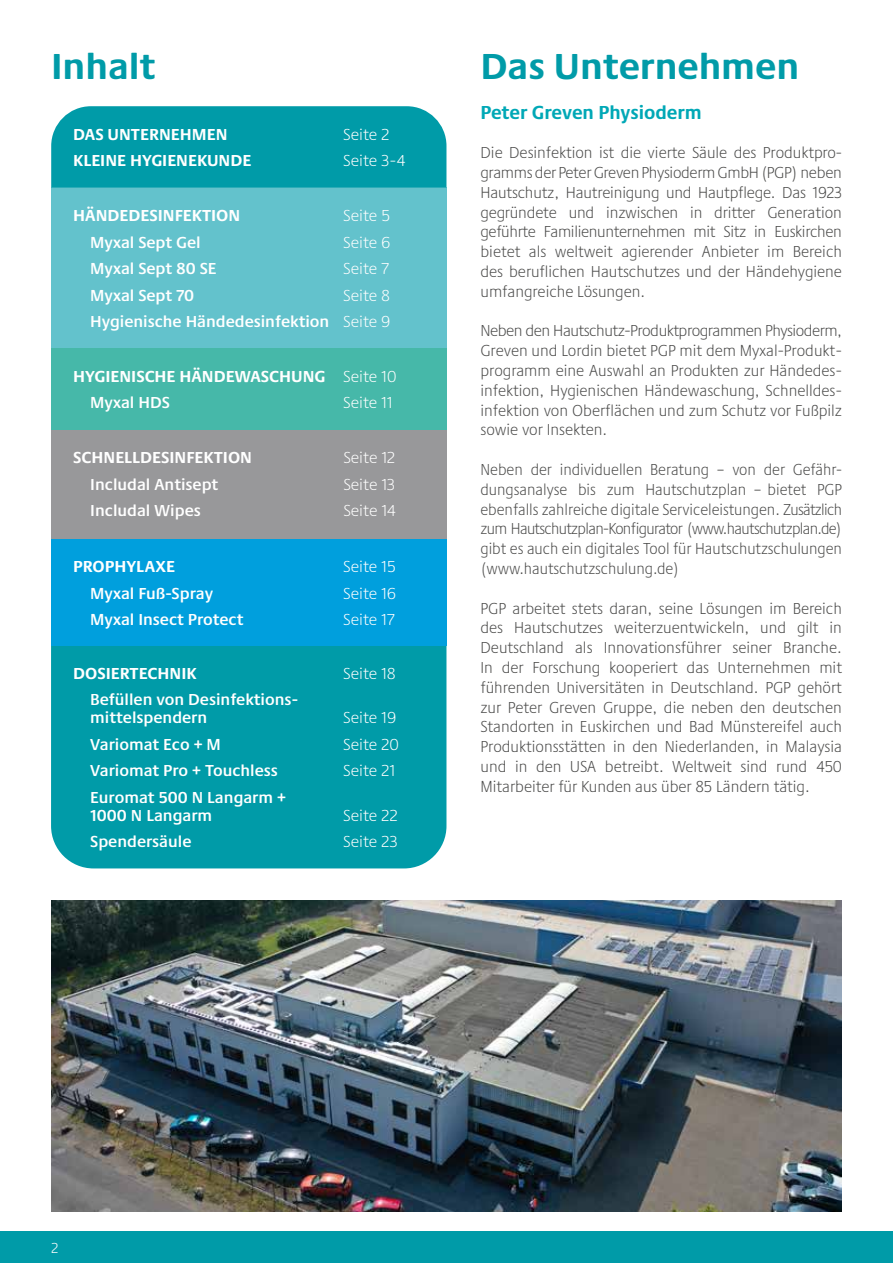
<style>
.page{position:relative;width:893px;height:1263px;background:#fff}
.page>*{position:absolute;margin:0;border:0;box-sizing:border-box;transform-origin:0 0}
.t1{font:700 37.5px "Praxis Next";color:#009ba8}
.t2{font:700 19.5px "Praxis Next";color:#00a8b6;scale:.96 1}
.t3{font:300 16.5px/19.8px "Praxis Next";color:#4a4a49;text-align:justify;scale:.96 1}
.t4{font:300 16.5px/19.8px "Praxis Next";color:#4a4a49;text-align:justify;scale:.93 1}
.t5{font:600 16.5px/18px "Praxis Next";color:#fff}
.t6{font:300 16.5px/19.8px "Praxis Next";color:#4a4a49;text-align:justify}
.t7{font:700 16.5px/26.5px "Praxis Next";color:#fff}
.t8{font:300 16.5px "Praxis Next";color:#fff}
.t9{font:300 15px "Praxis Next";color:#fff;scale:.96 1}
.s1{font-weight:300}
.s2{font-weight:600}
</style>
<div class="page">
<div style="left:0;top:1232px;width:893px;height:31px;background:#009ba8"></div>
<img style="left:51px;top:900px;width:791px;height:312px">
<div style="left:51px;top:188px;width:395px;height:160px;background:#63c2cc"></div>
<div style="left:51px;top:106px;width:395px;height:82px;background:#009ba8"></div>
<div style="left:51px;top:646px;width:395px;height:222px;background:#009ba8"></div>
<div style="left:51px;top:348px;width:395px;height:82px;background:#46b8a9"></div>
<div style="left:51px;top:538px;width:395px;height:108px;background:#009fdd"></div>
<div style="left:51px;top:430px;width:395px;height:108px;background:#98989a"></div>
<h1 class="t1" style="left:51px;top:37px;width:106px">Inhalt</h1>
<p class="t7" style="left:73px;top:120px;width:156px">DAS UNTERNEHMEN</p>
<p class="t8" style="left:343px;top:122px;width:48px">Seite 2</p>
<p class="t7" style="left:73px;top:147px;width:180px">KLEINE HYGIENEKUNDE</p>
<p class="t8" style="left:343px;top:148px;width:64px">Seite 3-4</p>
<p class="t7" style="left:73px;top:201px;width:169px">HÄNDEDESINFEKTION</p>
<p class="t8" style="left:343px;top:203px;width:49px">Seite 5</p>
<p class="t5" style="left:90px;top:232px;width:112px">Myxal Sept Gel</p>
<p class="t8" style="left:343px;top:230px;width:49px">Seite 6</p>
<p class="t5" style="left:90px;top:259px;width:128px">Myxal Sept 80 SE</p>
<p class="t8" style="left:343px;top:256px;width:48px">Seite 7</p>
<p class="t5" style="left:90px;top:285px;width:105px">Myxal Sept 70</p>
<p class="t5" style="left:90px;top:281px;width:302px;line-height:26.5px;text-align:right"><span class="s1">Seite 8<br></span>Hygienische Händedesinfektion <span class="s1">Seite 9</span></p>
<p class="t7" style="left:90px;top:362px;width:308px;text-indent:-17px">HYGIENISCHE HÄNDEWASCHUNG <span class="s1">Seite 10<br></span><span class="s2">Myxal HDS</span></p>
<p class="t8" style="left:343px;top:391px;width:51px">Seite 11</p>
<p class="t7" style="left:73px;top:444px;width:180px">SCHNELLDESINFEKTION</p>
<p class="t8" style="left:343px;top:445px;width:53px">Seite 12</p>
<p class="t5" style="left:90px;top:474px;width:130px">Includal Antisept</p>
<p class="t8" style="left:343px;top:472px;width:53px">Seite 13</p>
<p class="t5" style="left:90px;top:501px;width:112px">Includal Wipes</p>
<p class="t8" style="left:343px;top:498px;width:54px">Seite 14</p>
<p class="t7" style="left:73px;top:552px;width:103px">PROPHYLAXE</p>
<p class="t8" style="left:343px;top:554px;width:54px">Seite 15</p>
<p class="t5" style="left:90px;top:583px;width:124px">Myxal Fuß-Spray</p>
<p class="t8" style="left:343px;top:581px;width:54px">Seite 16</p>
<p class="t5" style="left:90px;top:610px;width:155px">Myxal Insect Protect</p>
<p class="t8" style="left:343px;top:607px;width:53px">Seite 17</p>
<p class="t7" style="left:73px;top:659px;width:125px">DOSIERTECHNIK</p>
<p class="t8" style="left:343px;top:661px;width:54px">Seite 18</p>
<p class="t5" style="left:90px;top:690px;width:209px">Befüllen von Desinfektions&shy;mittelspendern</p>
<p class="t8" style="left:343px;top:705px;width:55px">Seite 19</p>
<p class="t5" style="left:90px;top:734px;width:132px">Variomat Eco + M</p>
<p class="t8" style="left:343px;top:732px;width:57px">Seite 20</p>
<p class="t5" style="left:90px;top:761px;width:189px">Variomat Pro + Touchless</p>
<p class="t8" style="left:343px;top:758px;width:54px">Seite 21</p>
<p class="t5" style="left:90px;top:787px;width:197px">Euromat 500 N Langarm +<br>1000 N Langarm</p>
<p class="t8" style="left:343px;top:803px;width:56px">Seite 22</p>
<p class="t5" style="left:90px;top:832px;width:103px">Spendersäule</p>
<p class="t8" style="left:343px;top:829px;width:56px">Seite 23</p>
<h1 class="t1" style="left:480px;top:37px;width:320px">Das Unternehmen</h1>
<p class="t2" style="left:480px;top:96px;width:232px">Peter Greven Physioderm</p>
<p class="t3" style="left:480px;top:142px;width:378px">Die Desinfektion ist die vierte Säule des Produktpro&shy;gramms der Peter Greven Physioderm GmbH (PGP) neben Hautschutz, Hautreinigung und Hautpflege. Das 1923 gegründete und inzwischen in dritter Generation geführte Familienunternehmen mit Sitz in Euskirchen bietet als weltweit agierender Anbieter im Bereich des beruflichen Hautschutzes und der Händehygiene umfangreiche Lösungen.</p>
<p class="t6" style="left:480px;top:321px;width:363px">Neben den Hautschutz-Produktprogrammen Physioderm, Greven und Lordin bietet PGP mit dem Myxal-Produkt&shy;programm eine Auswahl an Produkten zur Händedes&shy;infektion, Hygienischen Händewaschung, Schnelldes&shy;infektion von Oberflächen und zum Schutz vor Fußpilz sowie vor Insekten.</p>
<p class="t4" style="left:480px;top:459px;width:390px">Neben der individuellen Beratung – von der Gefähr&shy;dungsanalyse bis zum Hautschutzplan – bietet PGP ebenfalls zahlreiche digitale Serviceleistungen. Zusätzlich zum Hautschutzplan-Konfigurator (www.hautschutzplan.de) gibt es auch ein digitales Tool für Hautschutzschulungen (www.hautschutzschulung.de)</p>
<p class="t3" style="left:480px;top:598px;width:378px">PGP arbeitet stets daran, seine Lösungen im Bereich des Hautschutzes weiterzuentwickeln, und gilt in Deutschland als Innovationsführer seiner Branche.<br>In der Forschung kooperiert das Unternehmen mit führenden Universitäten in Deutschland. PGP gehört zur Peter Greven Gruppe, die neben den deutschen Standorten in Euskirchen und Bad Münstereifel auch Produktionsstätten in den Niederlanden, in Malaysia und in den USA betreibt. Weltweit sind rund 450<br>Mitarbeiter für Kunden aus über 85 Ländern tätig.</p>
<p class="t9" style="left:51px;top:1236px;width:9px">2</p>
</div>
